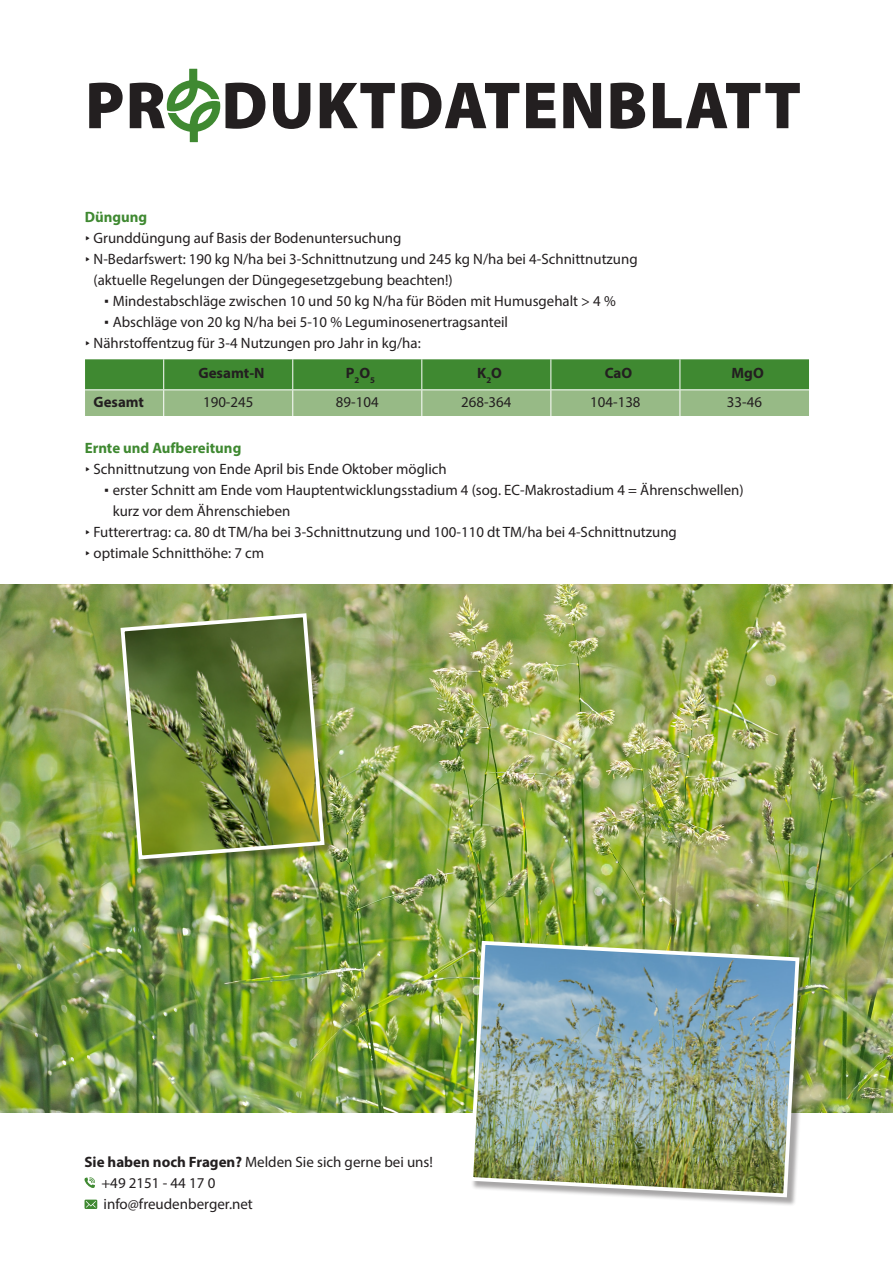
<style>
.page{position:relative;width:893px;height:1263px;background:#fff}
.page>*{position:absolute;margin:0;border:0;box-sizing:border-box;transform-origin:0 0}
.t1{font:900 67.05px "Myriad Pro";letter-spacing:.02em;color:#231f20}
.t2{font:15px/21px "Myriad Pro";color:#231f20}
.t3{font:700 15px "Myriad Pro";color:#3f8931}
.t4{font:700 15px "Myriad Pro";color:#231f20}
.s1{font-family:"Geogrotesque"}
.s2{font-weight:700}
</style>
<div class="page">
<svg style="left:85px;top:1177px;width:10px;height:11px"></svg>
<svg style="left:85px;top:1199px;width:12px;height:10px"></svg>
<img style="left:0;top:585px;width:893px;height:528px">
<div style="left:470px;top:942px;width:338px;height:264px;background:#231f20;opacity:.4"></div>
<img style="left:467px;top:939px;width:334px;height:260px">
<div style="left:122px;top:614px;width:212px;height:255px;background:#231f20;opacity:.4"></div>
<img style="left:118px;top:611px;width:209px;height:250px">
<svg style="left:85px;top:359px;width:724px;height:57px"></svg>
<hr style="left:85px;top:389px;width:79px;height:1px;background:#fff">
<hr style="left:164px;top:389px;width:129px;height:1px;background:#fff">
<hr style="left:293px;top:389px;width:129px;height:1px;background:#fff">
<hr style="left:422px;top:389px;width:129px;height:1px;background:#fff">
<hr style="left:551px;top:389px;width:129px;height:1px;background:#fff">
<hr style="left:680px;top:389px;width:129px;height:1px;background:#fff">
<svg style="left:167px;top:69px;width:53px;height:73px"></svg>
<h1 class="t1" style="left:85px;top:61px;width:717px">PR DUKTDATENBLATT</h1>
<p class="t3" style="left:85px;top:207px;width:64px">Düngung</p>
<p class="t2" style="left:85px;top:227px;width:318px"><span class="s1">∂</span> Grunddüngung auf Basis der Bodenuntersuchung</p>
<p class="t2" style="left:85px;top:248px;width:554px"><span class="s1">∂</span> N-Bedarfswert: 190 kg N/ha bei 3-Schnittnutzung und 245 kg N/ha bei 4-Schnittnutzung</p>
<p class="t2" style="left:94px;top:269px;width:361px">(aktuelle Regelungen der Düngegesetzgebung beachten!)</p>
<p class="t2" style="left:104px;top:290px;width:513px"><span class="s1">∆</span> Mindestabschläge zwischen 10 und 50 kg N/ha für Böden mit Humusgehalt &gt; 4 %</p>
<p class="t2" style="left:104px;top:311px;width:406px"><span class="s1">∆</span> Abschläge von 20 kg N/ha bei 5-10 % Leguminosenertragsanteil</p>
<p class="t2" style="left:85px;top:332px;width:337px"><span class="s1">∂</span> Nährstoffentzug für 3-4 Nutzungen pro Jahr in kg/ha:</p>
<p class="t4" style="left:198px;top:363px;width:68px">Gesamt-N</p>
<p class="t4" style="left:346px;top:363px;width:31px">P<sub>2</sub>O<sub>5</sub></p>
<p class="t4" style="left:477px;top:363px;width:26px">K<sub>2</sub>O</p>
<p class="t4" style="left:605px;top:363px;width:29px">CaO</p>
<p class="t4" style="left:731px;top:363px;width:34px">MgO</p>
<p class="t4" style="left:94px;top:393px;width:52px">Gesamt</p>
<p class="t2" style="left:203px;top:392px;width:52px">190-245</p>
<p class="t2" style="left:336px;top:392px;width:44px">89-104</p>
<p class="t2" style="left:461px;top:392px;width:52px">268-364</p>
<p class="t2" style="left:590px;top:392px;width:52px">104-138</p>
<p class="t2" style="left:727px;top:392px;width:37px">33-46</p>
<p class="t3" style="left:85px;top:438px;width:158px">Ernte und Aufbereitung</p>
<p class="t2" style="left:85px;top:458px;width:364px"><span class="s1">∂</span> Schnittnutzung von Ende April bis Ende Oktober möglich</p>
<p class="t2" style="left:104px;top:479px;width:641px"><span class="s1">∆</span> erster Schnitt am Ende vom Hauptentwicklungsstadium 4 (sog. EC-Makrostadium 4 = Ährenschwellen)</p>
<p class="t2" style="left:113px;top:500px;width:179px">kurz vor dem Ährenschieben</p>
<p class="t2" style="left:85px;top:521px;width:594px"><span class="s1">∂</span> Futterertrag: ca. 80 dt TM/ha bei 3-Schnittnutzung und 100-110 dt TM/ha bei 4-Schnittnutzung</p>
<p class="t2" style="left:85px;top:542px;width:181px"><span class="s1">∂</span> optimale Schnitthöhe: 7 cm</p>
<p class="t2" style="left:101px;top:1151px;width:333px;text-indent:-17px"><span class="s2">Sie haben noch Fragen?</span> Melden Sie sich gerne bei uns! +49 2151 - 44 17 0<br>info@freudenberger.net</p>
</div>
